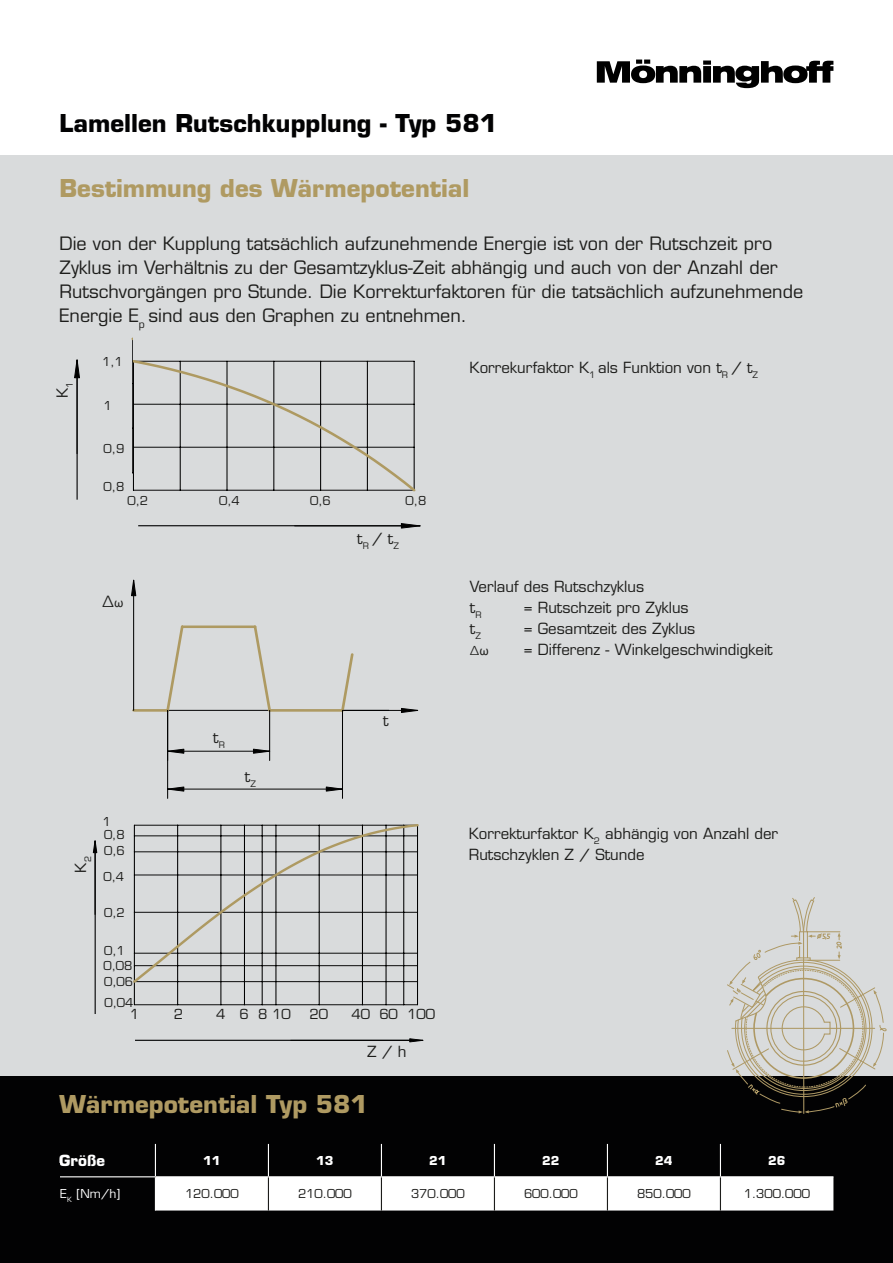
<style>
.page{position:relative;width:893px;height:1263px;background:#fff}
.page>*{position:absolute;margin:0;border:0;box-sizing:border-box;transform-origin:0 0}
.Überschrift_H2{font:700 24px "Eurostile LT Std";color:#af9a62}
.t1{font:700 24px "Eurostile LT Std";color:#020203}
.Überschrift_H2-2{font:18px/24px "Eurostile LT Std";color:#1d1d1b}
.Bildunterschrift{font:15px/21px "Eurostile LT Std";color:#1d1d1b}
.Beschriftung_Zeichnu{font:15px "Eurostile LT Std";color:#1d1d1b}
.Beschriftung_Zeichnu-2{font:700 15px "Eurostile LT Std";color:#fff}
.Überschrft_H3{font:15px "Eurostile LT Std";color:#1d1d1b}
.Beschriftung_Zeichnu-3{font:13.5px "Eurostile LT Std";color:#1d1d1b}
.Beschriftung_Zeichnu-4{font:12px "Eurostile LT Std";color:#1d1d1b}
.Beschriftung_Zeichnu-5{font:700 12px "Eurostile LT Std";color:#fff}
.Beschriftung_Zeichnu-6{font:12px "Eurostile LT Std";color:#fff}
.Bildunterschrift-2{font:12px "Eurostile LT Std";color:#1d1d1b}
.s1{font-family:"Calibri";font-size:13.5px}
</style>
<div class="page">
<svg style="left:597px;top:60px;width:236px;height:28px"></svg>
<div style="left:0;top:156px;width:893px;height:920px;background:#d9dbdc"></div>
<div style="left:0;top:1076px;width:893px;height:187px;background:#020203"></div>
<div style="left:156px;top:1177px;width:677px;height:33px;background:#fff"></div>
<hr style="left:155px;top:1144px;width:1px;height:32px;background:#fff">
<hr style="left:268px;top:1144px;width:1px;height:32px;background:#fff">
<hr style="left:381px;top:1144px;width:1px;height:32px;background:#fff">
<hr style="left:494px;top:1144px;width:1px;height:32px;background:#fff">
<hr style="left:607px;top:1144px;width:1px;height:32px;background:#fff">
<hr style="left:720px;top:1144px;width:1px;height:32px;background:#fff">
<hr style="left:9px;top:1176px;width:146px;height:1px;background:#fff">
<hr style="left:155px;top:1176px;width:113px;height:1px;background:#fff">
<hr style="left:268px;top:1176px;width:113px;height:1px;background:#fff">
<hr style="left:381px;top:1176px;width:113px;height:1px;background:#fff">
<hr style="left:494px;top:1176px;width:113px;height:1px;background:#fff">
<hr style="left:607px;top:1176px;width:113px;height:1px;background:#fff">
<hr style="left:720px;top:1176px;width:113px;height:1px;background:#fff">
<hr style="left:155px;top:1177px;width:1px;height:33px;background:#fff">
<hr style="left:268px;top:1177px;width:1px;height:33px;background:#1d1d1b">
<hr style="left:381px;top:1177px;width:1px;height:33px;background:#1d1d1b">
<hr style="left:494px;top:1177px;width:1px;height:33px;background:#1d1d1b">
<hr style="left:607px;top:1177px;width:1px;height:33px;background:#1d1d1b">
<hr style="left:720px;top:1177px;width:1px;height:33px;background:#1d1d1b">
<hr style="left:295px;top:526px;width:125px;height:1px;background:#000">
<svg style="left:401px;top:523px;width:19px;height:5px"></svg>
<hr style="left:291px;top:1040px;width:132px;height:1px;background:#000">
<svg style="left:410px;top:1039px;width:13px;height:3px"></svg>
<svg style="left:132px;top:624px;width:223px;height:89px"></svg>
<hr style="left:133px;top:580px;width:1px;height:130px;background:#000">
<svg style="left:131px;top:580px;width:5px;height:16px"></svg>
<hr style="left:342px;top:710px;width:76px;height:1px;background:#000">
<svg style="left:401px;top:708px;width:17px;height:4px"></svg>
<hr style="left:168px;top:789px;width:174px;height:1px;background:#000">
<hr style="left:342px;top:710px;width:1px;height:88px;background:#000">
<hr style="left:167px;top:710px;width:1px;height:88px;background:#000">
<svg style="left:168px;top:787px;width:16px;height:4px"></svg>
<svg style="left:326px;top:787px;width:16px;height:4px"></svg>
<hr style="left:168px;top:751px;width:102px;height:1px;background:#000">
<hr style="left:269px;top:710px;width:1px;height:50px;background:#000">
<svg style="left:168px;top:749px;width:16px;height:4px"></svg>
<svg style="left:253px;top:749px;width:17px;height:4px"></svg>
<div style="left:8px;top:1163px;width:52px;height:19px;background:#020203"></div>
<svg style="left:727px;top:897px;width:159px;height:216px"></svg>
<hr style="left:95px;top:852px;width:1px;height:162px;background:#020203">
<hr style="left:135px;top:1040px;width:274px;height:1px;background:#020203">
<hr style="left:77px;top:377px;width:1px;height:123px;background:#020203">
<hr style="left:123px;top:381px;width:1px;height:91px;background:#000">
<hr style="left:138px;top:525px;width:264px;height:1px;background:#020203">
<hr style="left:134px;top:1004px;width:44px;height:1px;background:#000">
<svg style="left:134px;top:985px;width:1px;height:19px"></svg>
<hr style="left:177px;top:825px;width:1px;height:180px;background:#000">
<hr style="left:178px;top:1004px;width:43px;height:1px;background:#000">
<hr style="left:221px;top:825px;width:1px;height:180px;background:#000">
<hr style="left:244px;top:825px;width:1px;height:180px;background:#000">
<hr style="left:262px;top:825px;width:1px;height:180px;background:#000">
<svg style="left:222px;top:1004px;width:54px;height:1px"></svg>
<hr style="left:276px;top:825px;width:1px;height:180px;background:#000">
<hr style="left:276px;top:1004px;width:43px;height:1px;background:#000">
<hr style="left:319px;top:825px;width:1px;height:180px;background:#000">
<hr style="left:319px;top:1004px;width:43px;height:1px;background:#000">
<svg style="left:362px;top:985px;width:56px;height:20px"></svg>
<svg style="left:93px;top:841px;width:4px;height:12px"></svg>
<svg style="left:133px;top:824px;width:286px;height:161px"></svg>
<svg style="left:75px;top:360px;width:5px;height:18px"></svg>
<svg style="left:131px;top:337px;width:285px;height:155px"></svg>
<p class="t1" style="left:60px;top:108px;width:439px">Lamellen Rutschkupplung - Typ 581</p>
<p class="Überschrift_H2" style="left:60px;top:173px;width:411px">Bestimmung des Wärmepotential</p>
<p class="Überschrift_H2-2" style="left:60px;top:232px;width:745px">Die von der Kupplung tatsächlich aufzunehmende Energie ist von der Rutschzeit pro Zyklus im Verhältnis zu der Gesamtzyklus-Zeit abhängig und auch von der Anzahl der Rutschvorgängen pro Stunde. Die Korrekturfaktoren für die tatsächlich aufzunehmende Energie E<sub>p</sub> sind aus den Graphen zu entnehmen.</p>
<p class="Beschriftung_Zeichnu" style="left:53px;top:398px;width:18px;rotate:-90deg">K<sub>1</sub></p>
<p class="Beschriftung_Zeichnu-4" style="left:102px;top:355px;width:22px">1,1</p>
<p class="Beschriftung_Zeichnu-4" style="left:104px;top:398px;width:10px">1</p>
<p class="Beschriftung_Zeichnu-4" style="left:104px;top:441px;width:22px">0,9</p>
<p class="Beschriftung_Zeichnu-4" style="left:104px;top:479px;width:22px">0,8</p>
<p class="Beschriftung_Zeichnu-4" style="left:127px;top:493px;width:22px">0,2</p>
<p class="Beschriftung_Zeichnu-4" style="left:219px;top:493px;width:22px">0,4</p>
<p class="Beschriftung_Zeichnu-4" style="left:310px;top:493px;width:22px">0,6</p>
<p class="Beschriftung_Zeichnu-4" style="left:406px;top:493px;width:22px">0,8</p>
<p class="Beschriftung_Zeichnu" style="left:357px;top:529px;width:43px">t<sub>R</sub> / t<sub>Z</sub></p>
<p class="Überschrft_H3" style="left:102px;top:593px;width:23px">∆<span class="s1">ω</span></p>
<p class="Beschriftung_Zeichnu" style="left:72px;top:873px;width:18px;rotate:-90deg">K<sub>2</sub></p>
<p class="Beschriftung_Zeichnu-4" style="left:102px;top:814px;width:10px">1</p>
<p class="Beschriftung_Zeichnu-4" style="left:104px;top:827px;width:22px">0,8</p>
<p class="Beschriftung_Zeichnu-4" style="left:104px;top:843px;width:22px">0,6</p>
<p class="Beschriftung_Zeichnu-4" style="left:103px;top:869px;width:22px">0,4</p>
<p class="Beschriftung_Zeichnu-4" style="left:104px;top:905px;width:22px">0,2</p>
<p class="Beschriftung_Zeichnu-4" style="left:104px;top:944px;width:22px">0,1</p>
<p class="Beschriftung_Zeichnu-4" style="left:103px;top:959px;width:30px">0,08</p>
<p class="Beschriftung_Zeichnu-4" style="left:104px;top:974px;width:30px">0,06</p>
<p class="Beschriftung_Zeichnu" style="left:213px;top:728px;width:13px">t<sub>R</sub></p>
<p class="Beschriftung_Zeichnu" style="left:245px;top:767px;width:13px">t<sub>Z</sub></p>
<p class="Beschriftung_Zeichnu" style="left:383px;top:711px;width:7px">t</p>
<p class="Beschriftung_Zeichnu-4" style="left:105px;top:996px;width:30px">0,04</p>
<p class="Beschriftung_Zeichnu-3" style="left:130px;top:1006px;width:11px">1</p>
<p class="Beschriftung_Zeichnu-3" style="left:174px;top:1006px;width:11px">2</p>
<p class="Beschriftung_Zeichnu-3" style="left:216px;top:1006px;width:76px">4 6 8 10</p>
<p class="Beschriftung_Zeichnu-3" style="left:309px;top:1006px;width:20px">20</p>
<p class="Beschriftung_Zeichnu-3" style="left:351px;top:1006px;width:85px">40 60 100</p>
<p class="Beschriftung_Zeichnu" style="left:367px;top:1042px;width:41px">Z / h</p>
<p class="Überschrift_H2" style="left:60px;top:1089px;width:310px">Wärmepotential Typ 581</p>
<p class="Beschriftung_Zeichnu" style="left:469px;top:359px;width:290px">Korrekurfaktor K<sub>1</sub> als Funktion von t<sub>R</sub> / t<sub>Z</sub></p>
<p class="Bildunterschrift" style="left:470px;top:576px;width:176px">Verlauf des Rutschzyklus t<sub>R</sub></p>
<p class="Bildunterschrift" style="left:524px;top:597px;width:166px">= Rutschzeit pro Zyklus</p>
<p class="Bildunterschrift" style="left:470px;top:618px;width:13px">t<sub>Z</sub></p>
<p class="Bildunterschrift" style="left:524px;top:618px;width:173px">= Gesamtzeit des Zyklus</p>
<p class="Bildunterschrift-2" style="left:470px;top:643px;width:20px">∆<span class="s1">ω</span></p>
<p class="Bildunterschrift" style="left:524px;top:639px;width:250px">= Differenz - Winkelgeschwindigkeit</p>
<p class="Bildunterschrift" style="left:469px;top:823px;width:311px">Korrekturfaktor K<sub>2</sub> abhängig von Anzahl der<br>Rutschzyklen Z / Stunde</p>
<p class="Beschriftung_Zeichnu-2" style="left:59px;top:1151px;width:47px">Größe</p>
<p class="Beschriftung_Zeichnu-5" style="left:203px;top:1153px;width:19px">11</p>
<p class="Beschriftung_Zeichnu-5" style="left:316px;top:1153px;width:19px">13</p>
<p class="Beschriftung_Zeichnu-5" style="left:429px;top:1153px;width:19px">21</p>
<p class="Beschriftung_Zeichnu-5" style="left:542px;top:1153px;width:19px">22</p>
<p class="Beschriftung_Zeichnu-5" style="left:655px;top:1153px;width:19px">24</p>
<p class="Beschriftung_Zeichnu-5" style="left:768px;top:1153px;width:19px">26</p>
<p class="Beschriftung_Zeichnu-6" style="left:60px;top:1186px;width:61px">E<sub>K</sub> [Nm/h]</p>
<p class="Beschriftung_Zeichnu-4" style="left:185px;top:1186px;width:55px">120.000</p>
<p class="Beschriftung_Zeichnu-4" style="left:298px;top:1186px;width:55px">210.000</p>
<p class="Beschriftung_Zeichnu-4" style="left:411px;top:1186px;width:55px">370.000</p>
<p class="Beschriftung_Zeichnu-4" style="left:524px;top:1186px;width:55px">600.000</p>
<p class="Beschriftung_Zeichnu-4" style="left:637px;top:1186px;width:55px">850.000</p>
<p class="Beschriftung_Zeichnu-4" style="left:744px;top:1186px;width:68px">1.300.000</p>
</div>
